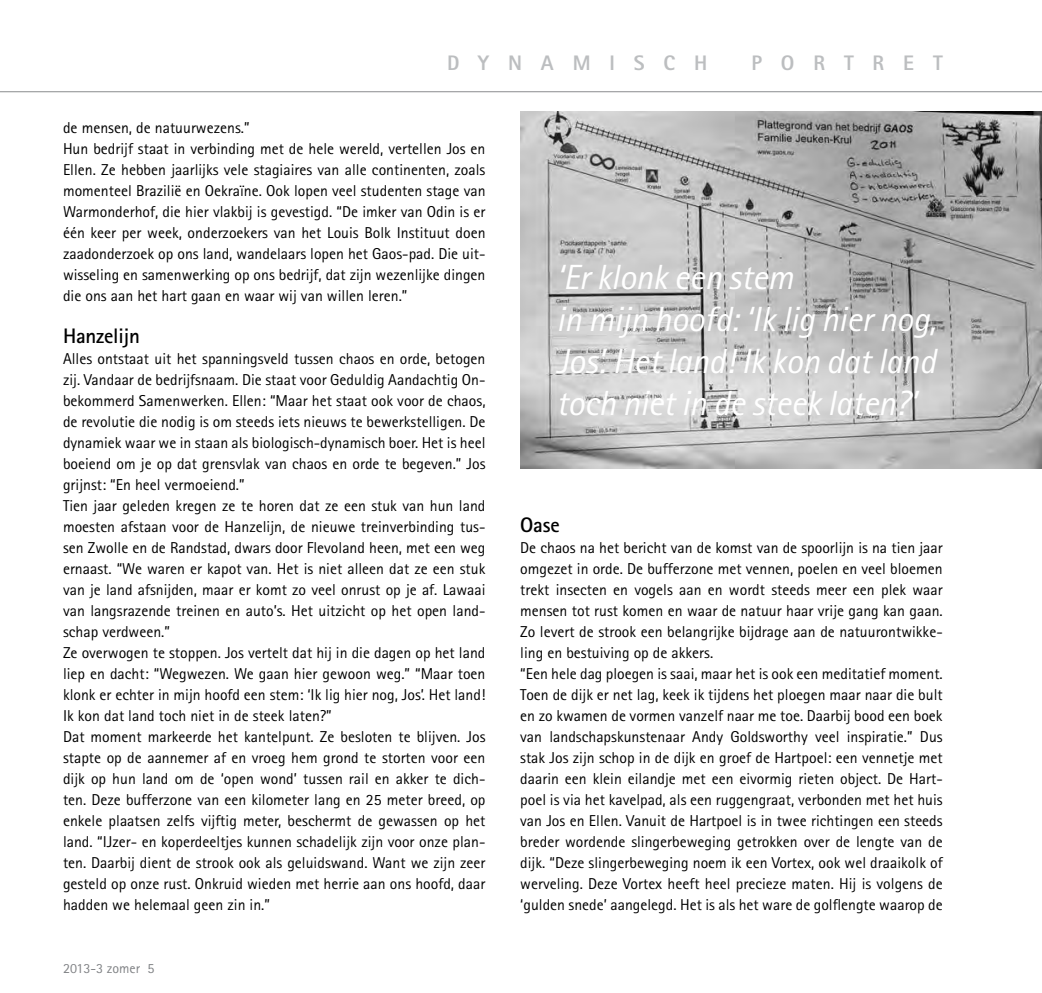
<style>
.page{position:relative;width:1042px;height:993px;background:#fff}
.page>*{position:absolute;margin:0;border:0;box-sizing:border-box;transform-origin:0 0}
.t1{font:italic 35px/42px "Rotis Sans Serif";letter-spacing:-.01em;color:#fff}
.t2{font:800 21px "Rotis Sans Serif";letter-spacing:.9em;color:#bcbec0}
.t3{font:700 21px "Rotis Sans Serif";letter-spacing:-.01em;color:#000}
.t4{font:15.75px/21px "Rotis Sans Serif";color:#000}
.t5{font:14px "Rotis Sans Serif";color:#808285}
</style>
<div class="page">
<hr style="left:0;top:91px;width:1042px;height:1px;background:#8a8c8e">
<img style="left:520px;top:111px;width:522px;height:357px">
<h2 class="t2" style="left:447px;top:49px;width:262px">DYNAMISCH</h2>
<h2 class="t2" style="left:751px;top:49px;width:193px">PORTRET</h2>
<p class="t4" style="left:63px;top:117px;width:424px">de mensen, de natuurwezens.”<br>Hun bedrijf staat in verbinding met de hele wereld, vertellen Jos en Ellen. Ze hebben jaarlijks vele stagiaires van alle continenten, zoals momenteel Brazilië en Oekraïne. Ook lopen veel studenten stage van Warmonderhof, die hier vlakbij is gevestigd. “De imker van Odin is er één keer per week, onderzoekers van het Louis Bolk Instituut doen zaadonderzoek op ons land, wandelaars lopen het Gaos-pad. Die uit&shy;wisseling en samenwerking op ons bedrijf, dat zijn wezenlijke dingen die ons aan het hart gaan en waar wij van willen leren.”</p>
<h2 class="t3" style="left:63px;top:322px;width:78px">Hanzelijn</h2>
<p class="t4" style="left:63px;top:348px;width:424px">Alles ontstaat uit het spanningsveld tussen chaos en orde, betogen zij. Vandaar de bedrijfsnaam. Die staat voor Geduldig Aandachtig On&shy;bekommerd Samenwerken. Ellen: “Maar het staat ook voor de chaos, de revolutie die nodig is om steeds iets nieuws te bewerkstelligen. De dynamiek waar we in staan als biologisch-dynamisch boer. Het is heel boeiend om je op dat grensvlak van chaos en orde te begeven.” Jos grijnst: “En heel vermoeiend.”<br>Tien jaar geleden kregen ze te horen dat ze een stuk van hun land moesten afstaan voor de Hanzelijn, de nieuwe treinverbinding tus&shy;sen Zwolle en de Randstad, dwars door Flevoland heen, met een weg ernaast. “We waren er kapot van. Het is niet alleen dat ze een stuk van je land afsnijden, maar er komt zo veel onrust op je af. Lawaai van langsrazende treinen en auto’s. Het uitzicht op het open land&shy;schap verdween.”<br>Ze overwogen te stoppen. Jos vertelt dat hij in die dagen op het land liep en dacht: “Wegwezen. We gaan hier gewoon weg.” “Maar toen klonk er echter in mijn hoofd een stem: ‘Ik lig hier nog, Jos’. Het land!<br>Ik kon dat land toch niet in de steek laten?”<br>Dat moment markeerde het kantelpunt. Ze besloten te blijven. Jos stapte op de aannemer af en vroeg hem grond te storten voor een dijk op hun land om de ‘open wond’ tussen rail en akker te dich&shy;ten. Deze bufferzone van een kilometer lang en 25 meter breed, op enkele plaatsen zelfs vijftig meter, beschermt de gewassen op het land. “IJzer- en koperdeeltjes kunnen schadelijk zijn voor onze plan&shy;ten. Daarbij dient de strook ook als geluidswand. Want we zijn zeer gesteld op onze rust. Onkruid wieden met herrie aan ons hoofd, daar hadden we helemaal geen zin in.”</p>
<p class="t5" style="left:63px;top:959px;width:93px">2013-3 zomer 5</p>
<h1 class="t1" style="left:556px;top:256px;width:382px">‘Er klonk een stem<br>in mijn hoofd: ‘Ik lig hier nog,<br>Jos’. Het land! Ik kon dat land toch niet in de steek laten?’</h1>
<h2 class="t3" style="left:520px;top:511px;width:41px">Oase</h2>
<p class="t4" style="left:520px;top:537px;width:424px">De chaos na het bericht van de komst van de spoorlijn is na tien jaar omgezet in orde. De bufferzone met vennen, poelen en veel bloemen trekt insecten en vogels aan en wordt steeds meer een plek waar mensen tot rust komen en waar de natuur haar vrije gang kan gaan.<br>Zo levert de strook een belangrijke bijdrage aan de natuurontwikke&shy;ling en bestuiving op de akkers.<br>“Een hele dag ploegen is saai, maar het is ook een meditatief moment.<br>Toen de dijk er net lag, keek ik tijdens het ploegen maar naar die bult en zo kwamen de vormen vanzelf naar me toe. Daarbij bood een boek van landschapskunstenaar Andy Goldsworthy veel inspiratie.” Dus stak Jos zijn schop in de dijk en groef de Hartpoel: een vennetje met daarin een klein eilandje met een eivormig rieten object. De Hart&shy;poel is via het kavelpad, als een ruggengraat, verbonden met het huis van Jos en Ellen. Vanuit de Hartpoel is in twee richtingen een steeds breder wordende slingerbeweging getrokken over de lengte van de dijk. “Deze slingerbeweging noem ik een Vortex, ook wel draaikolk of werveling. Deze Vortex heeft heel precieze maten. Hij is volgens de ‘gulden snede’ aangelegd. Het is als het ware de golflengte waarop de</p>
</div>
